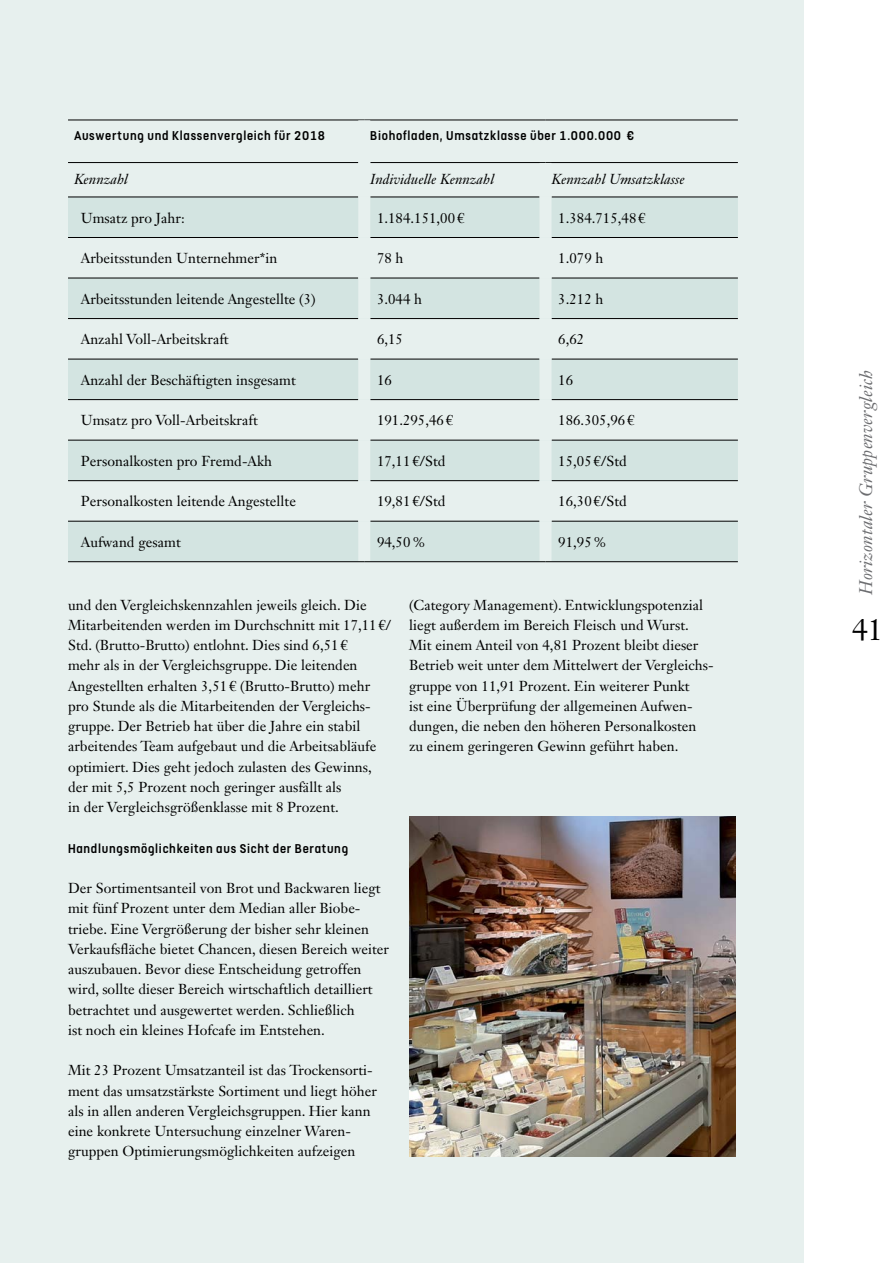
<style>
.page{position:relative;width:893px;height:1263px;background:#fff}
.page>*{position:absolute;margin:0;border:0;box-sizing:border-box;transform-origin:0 0}
.t1{font:30px "Janson Text LT Std";color:#000}
.t2{font:italic 18px "Janson Text LT Std";letter-spacing:.01em;color:#6d6e71}
.t3{font:14.25px/20.2px "Janson Text LT Std";letter-spacing:.005em;color:#000}
.t4{font:500 14.25px "FS Dillon";letter-spacing:.05em;color:#000}
.t5{font:italic 14.25px "Janson Text LT Std";letter-spacing:.005em;color:#000}
</style>
<div class="page">
<div style="left:0;top:0;width:803px;height:1263px;background:#e7f0ee"></div>
<svg style="left:68px;top:198px;width:670px;height:363px;fill:#d3e4e1"></svg>
<hr style="left:68px;top:120px;width:296px;height:1px;background:#000">
<hr style="left:364px;top:120px;width:181px;height:1px;background:#000">
<hr style="left:545px;top:120px;width:193px;height:1px;background:#000">
<hr style="left:68px;top:162px;width:290px;height:1px;background:#000">
<hr style="left:370px;top:162px;width:175px;height:1px;background:#000">
<hr style="left:545px;top:162px;width:193px;height:1px;background:#000">
<hr style="left:68px;top:197px;width:290px;height:1px;background:#000">
<hr style="left:370px;top:197px;width:169px;height:1px;background:#000">
<hr style="left:551px;top:197px;width:187px;height:1px;background:#000">
<hr style="left:68px;top:237px;width:290px;height:1px;background:#000">
<hr style="left:370px;top:237px;width:169px;height:1px;background:#000">
<hr style="left:551px;top:237px;width:187px;height:1px;background:#000">
<hr style="left:68px;top:278px;width:290px;height:1px;background:#000">
<hr style="left:370px;top:278px;width:169px;height:1px;background:#000">
<hr style="left:551px;top:278px;width:187px;height:1px;background:#000">
<hr style="left:68px;top:318px;width:290px;height:1px;background:#000">
<hr style="left:370px;top:318px;width:169px;height:1px;background:#000">
<hr style="left:551px;top:318px;width:187px;height:1px;background:#000">
<hr style="left:68px;top:359px;width:290px;height:1px;background:#000">
<hr style="left:370px;top:359px;width:169px;height:1px;background:#000">
<hr style="left:551px;top:359px;width:187px;height:1px;background:#000">
<hr style="left:68px;top:399px;width:290px;height:1px;background:#000">
<hr style="left:370px;top:399px;width:169px;height:1px;background:#000">
<hr style="left:551px;top:399px;width:187px;height:1px;background:#000">
<hr style="left:68px;top:440px;width:290px;height:1px;background:#000">
<hr style="left:370px;top:440px;width:169px;height:1px;background:#000">
<hr style="left:551px;top:440px;width:187px;height:1px;background:#000">
<hr style="left:68px;top:480px;width:290px;height:1px;background:#000">
<hr style="left:370px;top:480px;width:169px;height:1px;background:#000">
<hr style="left:551px;top:480px;width:187px;height:1px;background:#000">
<hr style="left:68px;top:521px;width:290px;height:1px;background:#000">
<hr style="left:370px;top:521px;width:169px;height:1px;background:#000">
<hr style="left:551px;top:521px;width:187px;height:1px;background:#000">
<div style="left:358px;top:120px;width:12px;height:43px;background:#e7f0ee"></div>
<div style="left:358px;top:197px;width:12px;height:40px;background:#e7f0ee"></div>
<div style="left:539px;top:197px;width:12px;height:40px;background:#e7f0ee"></div>
<div style="left:358px;top:237px;width:12px;height:41px;background:#e7f0ee"></div>
<div style="left:539px;top:237px;width:12px;height:41px;background:#e7f0ee"></div>
<div style="left:358px;top:278px;width:12px;height:41px;background:#e7f0ee"></div>
<div style="left:539px;top:278px;width:12px;height:41px;background:#e7f0ee"></div>
<div style="left:358px;top:319px;width:12px;height:40px;background:#e7f0ee"></div>
<div style="left:539px;top:319px;width:12px;height:40px;background:#e7f0ee"></div>
<div style="left:358px;top:359px;width:12px;height:41px;background:#e7f0ee"></div>
<div style="left:539px;top:359px;width:12px;height:41px;background:#e7f0ee"></div>
<div style="left:358px;top:400px;width:12px;height:40px;background:#e7f0ee"></div>
<div style="left:539px;top:400px;width:12px;height:40px;background:#e7f0ee"></div>
<div style="left:358px;top:440px;width:12px;height:41px;background:#e7f0ee"></div>
<div style="left:539px;top:440px;width:12px;height:41px;background:#e7f0ee"></div>
<div style="left:358px;top:481px;width:12px;height:40px;background:#e7f0ee"></div>
<div style="left:539px;top:481px;width:12px;height:40px;background:#e7f0ee"></div>
<div style="left:358px;top:521px;width:12px;height:40px;background:#e7f0ee"></div>
<div style="left:539px;top:521px;width:12px;height:40px;background:#e7f0ee"></div>
<hr style="left:68px;top:561px;width:296px;height:1px;background:#000">
<hr style="left:364px;top:561px;width:181px;height:1px;background:#000">
<hr style="left:545px;top:561px;width:193px;height:1px;background:#000">
<img style="left:409px;top:816px;width:326px;height:341px">
<p class="t4" style="left:74px;top:125px;width:253px">Auswertung und Klassenvergleich für 2018</p>
<p class="t4" style="left:370px;top:125px;width:265px">Biohofladen, Umsatzklasse über 1.000.000 €</p>
<p class="t5" style="left:74px;top:170px;width:55px">Kennzahl</p>
<p class="t5" style="left:370px;top:170px;width:125px">Individuelle Kennzahl</p>
<p class="t5" style="left:551px;top:170px;width:135px">Kennzahl Umsatzklasse</p>
<p class="t3" style="left:81px;top:207px;width:106px">Umsatz pro Jahr:</p>
<p class="t3" style="left:377px;top:207px;width:89px">1.184.151,00 €</p>
<p class="t3" style="left:558px;top:207px;width:89px">1.384.715,48 €</p>
<p class="t3" style="left:81px;top:248px;width:198px">Arbeitsstunden Unternehmer*in</p>
<p class="t3" style="left:377px;top:248px;width:28px">78 h</p>
<p class="t3" style="left:558px;top:248px;width:47px">1.079 h</p>
<p class="t3" style="left:81px;top:288px;width:236px">Arbeitsstunden leitende Angestellte (3)</p>
<p class="t3" style="left:377px;top:288px;width:47px">3.044 h</p>
<p class="t3" style="left:558px;top:288px;width:47px">3.212 h</p>
<p class="t3" style="left:81px;top:329px;width:149px">Anzahl Voll-Arbeitskraft</p>
<p class="t3" style="left:377px;top:329px;width:28px">6,15</p>
<p class="t3" style="left:558px;top:329px;width:28px">6,62</p>
<p class="t3" style="left:81px;top:370px;width:217px">Anzahl der Beschäftigten insgesamt</p>
<p class="t3" style="left:377px;top:370px;width:16px">16</p>
<p class="t3" style="left:558px;top:370px;width:16px">16</p>
<p class="t3" style="left:81px;top:410px;width:179px">Umsatz pro Voll-Arbeitskraft</p>
<p class="t3" style="left:377px;top:410px;width:78px">191.295,46 €</p>
<p class="t3" style="left:558px;top:410px;width:78px">186.305,96 €</p>
<p class="t3" style="left:81px;top:451px;width:193px">Personalkosten pro Fremd-Akh</p>
<p class="t3" style="left:377px;top:451px;width:70px">17,11 €/Std</p>
<p class="t3" style="left:558px;top:451px;width:70px">15,05 €/Std</p>
<p class="t3" style="left:81px;top:491px;width:217px">Personalkosten leitende Angestellte</p>
<p class="t3" style="left:377px;top:491px;width:70px">19,81 €/Std</p>
<p class="t3" style="left:558px;top:491px;width:70px">16,30 €/Std</p>
<p class="t3" style="left:81px;top:532px;width:102px">Aufwand gesamt</p>
<p class="t3" style="left:377px;top:532px;width:50px">94,50%</p>
<p class="t3" style="left:558px;top:532px;width:50px">91,95%</p>
<p class="t3" style="left:68px;top:594px;width:325px">und den Vergleichskennzahlen jeweils gleich. Die Mitarbeitenden werden im Durchschnitt mit 17,11 €/ Std. (Brutto-Brutto) entlohnt. Dies sind 6,51 €<br>mehr als in der Vergleichsgruppe. Die leitenden Angestellten erhalten 3,51 € (Brutto-Brutto) mehr pro Stunde als die Mitarbeitenden der Vergleichs&shy;gruppe. Der Betrieb hat über die Jahre ein stabil arbeitendes Team aufgebaut und die Arbeitsabläufe optimiert. Dies geht jedoch zulasten des Gewinns, der mit 5,5 Prozent noch geringer ausfällt als<br>in der Vergleichsgrößenklasse mit 8 Prozent.</p>
<p class="t4" style="left:68px;top:838px;width:282px">Handlungsmöglichkeiten aus Sicht der Beratung</p>
<p class="t3" style="left:68px;top:878px;width:323px">Der Sortimentsanteil von Brot und Backwaren liegt mit fünf Prozent unter dem Median aller Biobe&shy;triebe. Eine Vergrößerung der bisher sehr kleinen Verkaufsfläche bietet Chancen, diesen Bereich weiter auszubauen. Bevor diese Entscheidung getroffen wird, sollte dieser Bereich wirtschaftlich detailliert betrachtet und ausgewertet werden. Schließlich<br>ist noch ein kleines Hofcafe im Entstehen.</p>
<p class="t3" style="left:68px;top:1060px;width:310px">Mit 23 Prozent Umsatzanteil ist das Trockensorti&shy;ment das umsatzstärkste Sortiment und liegt höher als in allen anderen Vergleichsgruppen. Hier kann eine konkrete Untersuchung einzelner Waren&shy;gruppen Optimierungsmöglichkeiten aufzeigen</p>
<p class="t3" style="left:409px;top:594px;width:306px">(Category Management). Entwicklungspotenzial liegt außerdem im Bereich Fleisch und Wurst.<br>Mit einem Anteil von 4,81 Prozent bleibt dieser Betrieb weit unter dem Mittelwert der Vergleichs&shy;gruppe von 11,91 Prozent. Ein weiterer Punkt<br>ist eine Überprüfung der allgemeinen Aufwen&shy;dungen, die neben den höheren Personalkosten zu einem geringeren Gewinn geführt haben.</p>
<p class="t2" style="left:855px;top:595px;width:226px;rotate:-90deg">Horizontaler Gruppenvergleich</p>
<h1 class="t1" style="left:852px;top:611px;width:32px">41</h1>
</div>
